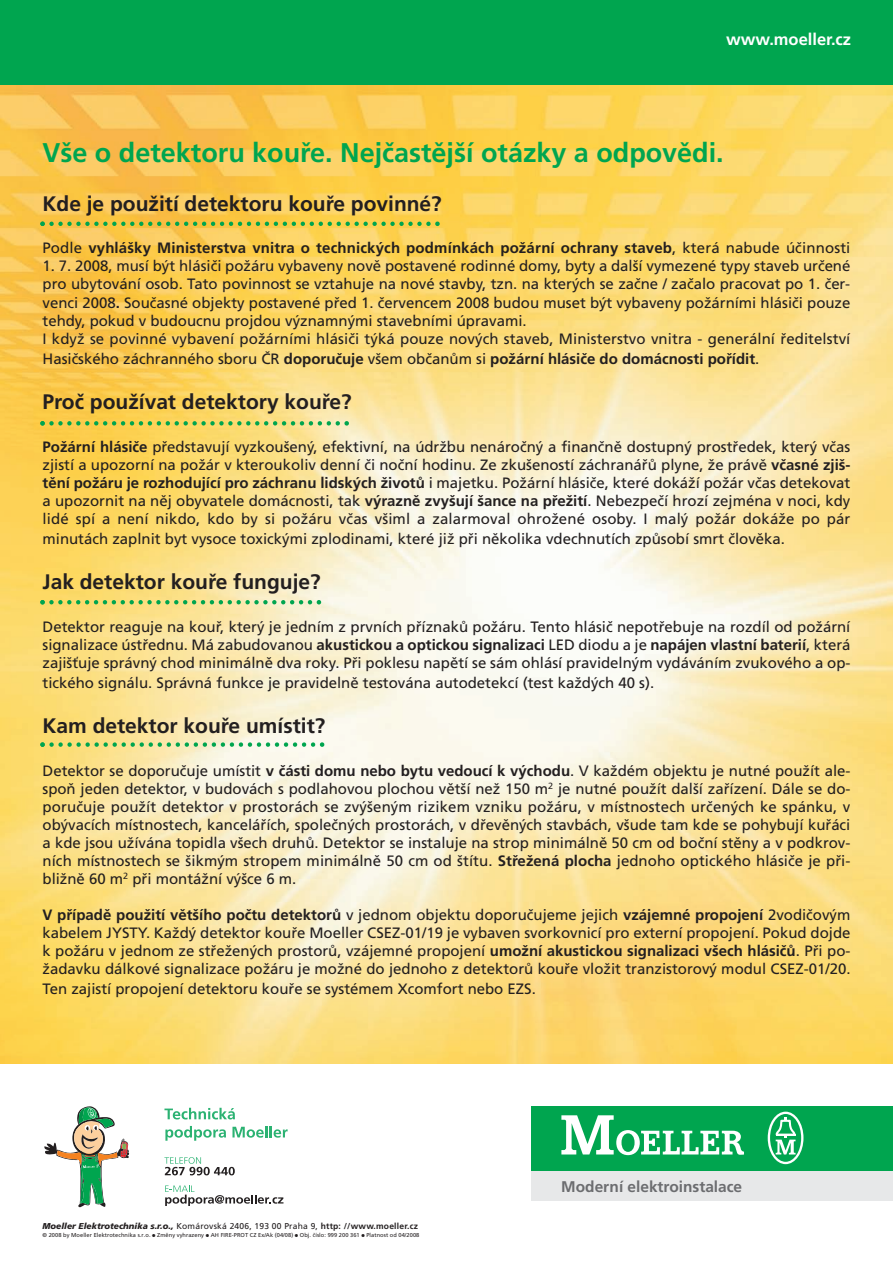
<style>
.page{position:relative;width:893px;height:1263px;background:#fff}
.page>*{position:absolute;margin:0;border:0;box-sizing:border-box;transform-origin:0 0}
.t1{font:700 27px "Frutiger CE";color:#00a54f}
.t2{font:700 21px "Frutiger CE";color:#231f20}
.t3{font:700 16.5px "Frutiger CE";color:#fff}
.t4{font:700 15.45px "Frutiger CE";color:#6c6d70}
.t5{font:15px/18px "Frutiger CE";color:#231f20;text-align:justify}
.t6{font:700 15px "Frutiger CE";letter-spacing:.01em;color:#231f20}
.t7{font:italic 900 8.55px "Frutiger CE";color:#231f20}
.t8{font:5.7px "Frutiger CE";letter-spacing:.01em;color:#231f20}
.s1{font-weight:400}
.s2{font-weight:700}
.s3{font-weight:400;font-style:normal}
.s4{font-weight:700;font-style:normal}
</style>
<div class="page">
<img style="left:0;top:85px;width:893px;height:978px">
<div style="left:0;top:0;width:893px;height:85px;background:#00a54f"></div>
<svg style="left:40px;top:222px;width:400px;height:4px;background:#95b947"></svg>
<svg style="left:40px;top:421px;width:309px;height:5px;background:#a6c662"></svg>
<svg style="left:40px;top:600px;width:281px;height:4px"></svg>
<svg style="left:40px;top:742px;width:284px;height:5px"></svg>
<div style="left:531px;top:1106px;width:362px;height:65px;background:#00a54f"></div>
<div style="left:531px;top:1171px;width:362px;height:30px;background:#e7e8e9"></div>
<svg style="left:768px;top:1112px;width:35px;height:52px"></svg>
<svg style="left:561px;top:1115px;width:183px;height:40px"></svg>
<svg style="left:44px;top:1106px;width:85px;height:101px"></svg>
<svg style="left:164px;top:1108px;width:71px;height:11px"></svg>
<svg style="left:165px;top:1126px;width:61px;height:15px"></svg>
<svg style="left:232px;top:1126px;width:56px;height:12px"></svg>
<svg style="left:164px;top:1157px;width:71px;height:18px"></svg>
<svg style="left:165px;top:1185px;width:118px;height:21px"></svg>
<p class="t3" style="left:726px;top:33px;width:126px">www.moeller.cz</p>
<h1 class="t1" style="left:43px;top:141px;width:683px">Vše o detektoru kouře. Nejčastější otázky a odpovědi.</h1>
<h2 class="t2" style="left:43px;top:195px;width:401px">Kde je použití detektoru kouře povinné?</h2>
<p class="t6" style="left:43px;top:242px;width:809px"><span class="s1">Podle</span> vyhlášky Ministerstva vnitra o technických podmínkách požární ochrany staveb<span class="s1">, která nabude účinnosti</span></p>
<p class="t5" style="left:43px;top:258px;width:809px;text-align:left">1. 7. 2008, musí být hlásiči požáru vybaveny nově postavené rodinné domy, byty a další vymezené typy staveb určené pro ubytování osob. Tato povinnost se vztahuje na nové stavby, tzn. na kterých se začne / začalo pracovat po 1. čer&shy;venci 2008<span class="s2">.</span> Současné objekty postavené před 1. červencem 2008 budou muset být vybaveny požárními hlásiči pouze tehdy, pokud v budoucnu projdou významnými stavebními úpravami.<br>I když se povinné vybavení požárními hlásiči týká pouze nových staveb, Ministerstvo vnitra - generální ředitelství</p>
<p class="t6" style="left:43px;top:352px;width:718px"><span class="s1">Hasičského záchranného sboru ČR</span> doporučuje <span class="s1">všem občanům si</span> požární hlásiče do domácnosti pořídit<span class="s1">.</span></p>
<h2 class="t2" style="left:43px;top:393px;width:311px">Proč používat detektory kouře?</h2>
<p class="t5" style="left:43px;top:438px;width:809px"><span class="s2">Požární hlásiče</span> představují vyzkoušený, efektivní, na údržbu nenáročný a finančně dostupný prostředek, který včas zjistí a upozorní na požár v kteroukoliv denní či noční hodinu. Ze zkušeností záchranářů plyne, že právě <span class="s2">včasné zjiš&shy;tění požáru je rozhodující pro záchranu lidských životů</span> i majetku. Požární hlásiče, které dokáží požár včas detekovat a upozornit na něj obyvatele domácnosti, tak <span class="s2">výrazně zvyšují šance na přežití</span>. Nebezpečí hrozí zejména v noci, kdy lidé spí a není nikdo, kdo by si požáru včas všiml a zalarmoval ohrožené osoby. I malý požár dokáže po pár</p>
<p class="t5" style="left:43px;top:531px;width:744px">minutách zaplnit byt vysoce toxickými zplodinami, které již při několika vdechnutích způsobí smrt člověka.</p>
<h2 class="t2" style="left:43px;top:573px;width:280px">Jak detektor kouře funguje?</h2>
<p class="t5" style="left:43px;top:618px;width:809px">Detektor reaguje na kouř, který je jedním z prvních příznaků požáru. Tento hlásič nepotřebuje na rozdíl od požární signalizace ústřednu. Má zabudovanou <span class="s2">akustickou a optickou signalizaci</span> LED diodu a je <span class="s2">napájen vlastní baterií</span>, která zajišťuje správný chod minimálně dva roky. Při poklesu napětí se sám ohlásí pravidelným vydáváním zvukového a op-</p>
<p class="t5" style="left:43px;top:675px;width:613px">tického signálu. Správná funkce je pravidelně testována autodetekcí (test každých 40 s).</p>
<h2 class="t2" style="left:43px;top:717px;width:284px">Kam detektor kouře umístit?</h2>
<p class="t5" style="left:43px;top:762px;width:809px">Detektor se doporučuje umístit <span class="s2">v části domu nebo bytu vedoucí k východu</span>. V každém objektu je nutné použít ale&shy;spoň jeden detektor, v budovách s podlahovou plochou větší než 150 m<sup>2</sup> je nutné použít další zařízení. Dále se do&shy;poručuje použít detektor v prostorách se zvýšeným rizikem vzniku požáru, v místnostech určených ke spánku, v obývacích místnostech, kancelářích, společných prostorách, v dřevěných stavbách, všude tam kde se pohybují kuřáci a kde jsou užívána topidla všech druhů. Detektor se instaluje na strop minimálně 50 cm od boční stěny a v podkrov&shy;ních místnostech se šikmým stropem minimálně 50 cm od štítu. <span class="s2">Střežená plocha</span> jednoho optického hlásiče je při&shy;bližně 60 m<sup>2</sup> při montážní výšce 6 m.</p>
<p class="t5" style="left:43px;top:906px;width:809px"><span class="s2">V případě použití většího počtu detektorů</span> v jednom objektu doporučujeme jejich <span class="s2">vzájemné propojení</span> 2vodičovým kabelem JYSTY. Každý detektor kouře Moeller CSEZ-01/19 je vybaven svorkovnicí pro externí propojení. Pokud dojde k požáru v jednom ze střežených prostorů, vzájemné propojení <span class="s2">umožní akustickou signalizaci všech hlásičů</span>. Při po&shy;žadavku dálkové signalizace požáru je možné do jednoho z detektorů kouře vložit tranzistorový modul CSEZ-01/20.</p>
<p class="t5" style="left:43px;top:981px;width:495px">Ten zajistí propojení detektoru kouře se systémem Xcomfort nebo EZS.</p>
<p class="t7" style="left:43px;top:1223px;width:377px">Moeller Elektrotechnika s.r.o., <span class="s3">Komárovská 2406, 193 00 Praha 9,</span> <span class="s4">http: //www.moeller.cz</span></p>
<p class="t8" style="left:43px;top:1233px;width:378px">© 2008 by Moeller Elektrotechnika s.r.o. ● Změny vyhrazeny ● AH FIRE-PROT CZ Ex/Ak (04/08) ● Obj. číslo: 999 200 361 ● Platnost od 04/2008</p>
<p class="t4" style="left:561px;top:1180px;width:182px">Moderní elektroinstalace</p>
</div>
